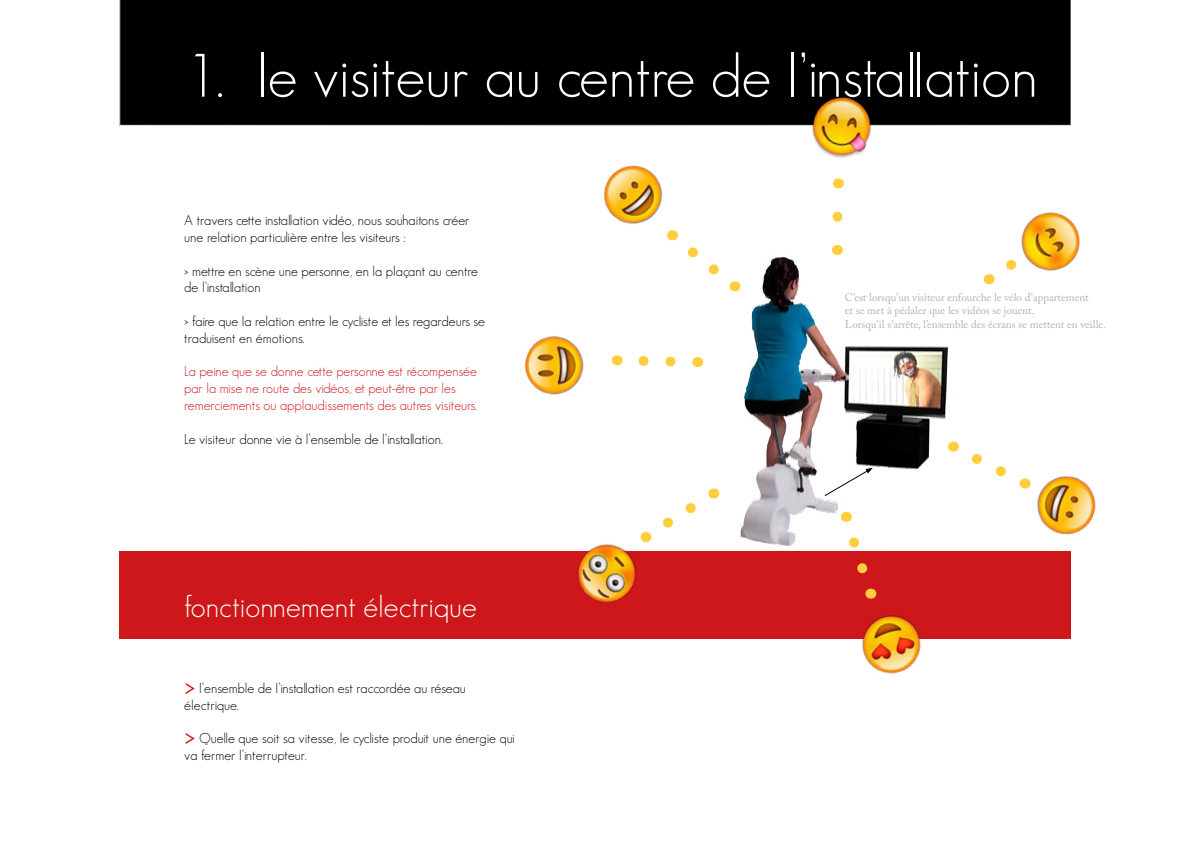
<style>
.page{position:relative;width:1191px;height:842px;background:#fff}
.page>*{position:absolute;margin:0;border:0;box-sizing:border-box;transform-origin:0 0}
.t1{font:300 60px "Geosans";color:#fff}
.t2{font:300 36px "Geosans";color:#cd171a}
.t3{font:300 30px "Geosans";color:#fff}
.t4{font:300 14px/16.8px "Geosans";color:#000}
.t5{font:300 14px/16.8px "Geosans";color:#cd171a}
.t6{font:11px/13.2px "Adobe Caslon Pro";color:#b3b2b2}
</style>
<div class="page">
<div style="left:119px;top:0;width:952px;height:126px;background:#000"></div>
<div style="left:119px;top:551px;width:952px;height:88px;background:#cd171a"></div>
<svg style="left:687px;top:247px;width:32px;height:28px"></svg>
<svg style="left:832px;top:217px;width:10px;height:5px"></svg>
<svg style="left:865px;top:591px;width:12px;height:8px"></svg>
<svg style="left:663px;top:503px;width:33px;height:25px"></svg>
<svg style="left:986px;top:274px;width:9px;height:11px"></svg>
<svg style="left:638px;top:355px;width:60px;height:13px"></svg>
<svg style="left:972px;top:454px;width:34px;height:23px"></svg>
<img style="left:721px;top:245px;width:245px;height:346px">
<svg style="left:823px;top:468px;width:49px;height:29px"></svg>
<img style="left:800px;top:81px;width:84px;height:77px">
<img style="left:603px;top:165px;width:75px;height:76px">
<img style="left:1019px;top:476px;width:77px;height:59px">
<img style="left:1006px;top:212px;width:74px;height:59px">
<img style="left:525px;top:336px;width:59px;height:59px">
<img style="left:564px;top:532px;width:88px;height:71px">
<img style="left:844px;top:615px;width:92px;height:59px">
<h1 class="t1" style="left:184px;top:43px;width:855px">1. le visiteur au centre de l’installation</h1>
<p class="t4" style="left:184px;top:212px;width:287px">A travers cette installation vidéo, nous souhaitons créer une relation particulière entre les visiteurs :</p>
<p class="t4" style="left:184px;top:262px;width:295px">&gt; mettre en scène une personne, en la plaçant au centre de l’installation</p>
<p class="t4" style="left:184px;top:313px;width:302px">&gt; faire que la relation entre le cycliste et les regardeurs se traduisent en émotions.</p>
<p class="t5" style="left:184px;top:363px;width:294px">La peine que se donne cette personne est récompensée par la mise ne route des vidéos, et peut-être par les remerciements ou applaudissements des autres visiteurs.</p>
<p class="t4" style="left:184px;top:430px;width:260px">Le visiteur donne vie à l’ensemble de l’installation.</p>
<h3 class="t3" style="left:184px;top:590px;width:294px">fonctionnement électrique</h3>
<p class="t4" style="left:184px;top:680px;width:283px;text-indent:15px">l’ensemble de l’installation est raccordée au réseau électrique.</p>
<h2 class="t2" style="left:184px;top:716px;width:13px">&gt;</h2>
<h2 class="t2" style="left:184px;top:665px;width:13px">&gt;</h2>
<p class="t4" style="left:184px;top:730px;width:332px;text-indent:15px">Quelle que soit sa vitesse, le cycliste produit une énergie qui va fermer l’interrupteur.</p>
<p class="t6" style="left:844px;top:291px;width:263px">C’est lorsqu’un visiteur enfourche le vélo d’appartement<br>et se met à pédaler que les vidéos se jouent.<br>Lorsqu’il s’arrête, l’ensemble des écrans se mettent en veille.</p>
</div>
